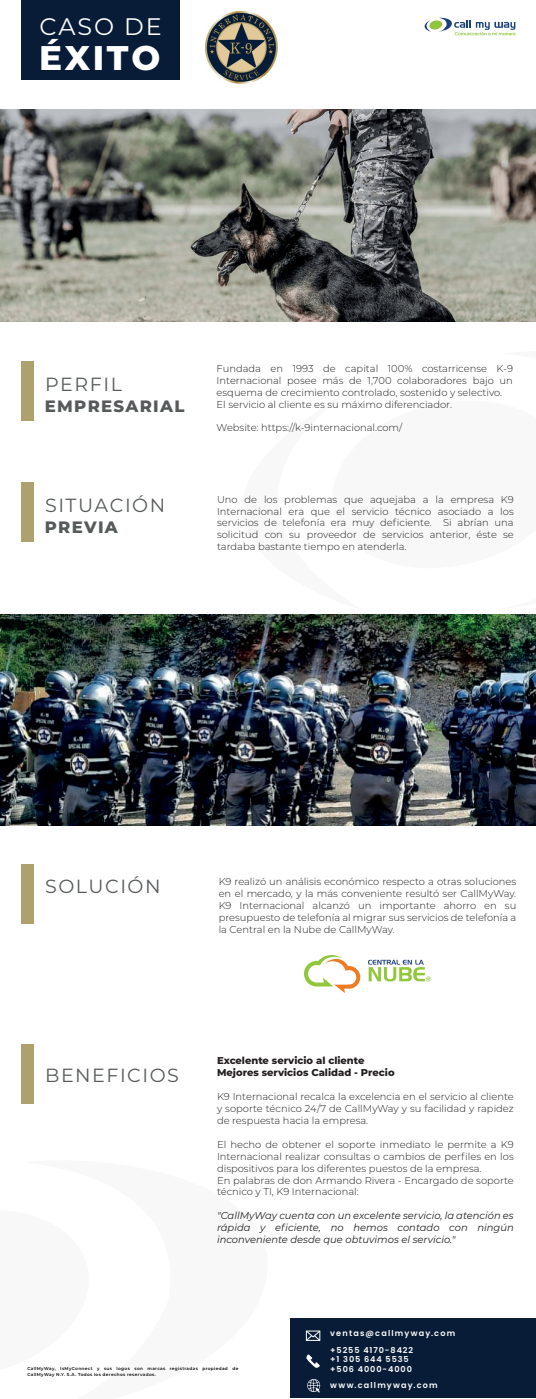
<style>
.page{position:relative;width:536px;height:1399px;background:#fff}
.page>*{position:absolute;margin:0;border:0;box-sizing:border-box;transform-origin:0 0}
.t1{font:800 34.21px "Montserrat";letter-spacing:.08em;color:#fff}
.t2{font:23.89px "Montserrat";letter-spacing:.08em;color:#fff}
.t3{font:18.99px "Montserrat";letter-spacing:.08em;color:#575a5b}
.t4{font:800 16.45px "Montserrat";letter-spacing:.08em;color:#575a5b}
.t5{font:300 9.89px/11.9px "Montserrat";color:#231f20;text-align:justify}
.t6{font:italic 9.89px/11.9px "Montserrat";color:#231f20;text-align:justify}
.t7{font:800 9.89px/11.9px "Montserrat";color:#231f20}
.t8{font:600 8.14px/16.5px "Poppins";letter-spacing:.145em;color:#fff}
.t9{font:600 8.14px/9.7px "Poppins";letter-spacing:.125em;color:#fff}
.t10{font:600 4.29px/6px "Montserrat";letter-spacing:.08em;color:#040503}
</style>
<div class="page">
<div style="left:21px;top:0;width:158px;height:80px;background:#081c37"></div>
<div style="left:21px;top:361px;width:13px;height:59px;background:#ada26e"></div>
<div style="left:290px;top:1318px;width:246px;height:80px;background:#081c37"></div>
<svg style="left:305px;top:1330px;width:16px;height:11px"></svg>
<svg style="left:306px;top:1354px;width:14px;height:14px"></svg>
<svg style="left:307px;top:1379px;width:13px;height:13px"></svg>
<div style="left:21px;top:482px;width:13px;height:59px;background:#ada26e"></div>
<div style="left:21px;top:864px;width:13px;height:59px;background:#ada26e"></div>
<div style="left:21px;top:1044px;width:13px;height:59px;background:#ada26e"></div>
<svg style="left:424px;top:17px;width:91px;height:18px"></svg>
<img style="left:0;top:110px;width:536px;height:211px">
<img style="left:0;top:614px;width:536px;height:211px">
<img style="left:206px;top:11px;width:71px;height:72px">
<svg style="left:304px;top:955px;width:56px;height:38px"></svg>
<svg style="left:368px;top:959px;width:63px;height:22px"></svg>
<h2 class="t2" style="left:39px;top:10px;width:124px">CASO DE</h2>
<h1 class="t1" style="left:39px;top:32px;width:123px">ÉXITO</h1>
<h3 class="t3" style="left:45px;top:371px;width:78px">PERFIL</h3>
<h3 class="t4" style="left:45px;top:394px;width:141px">EMPRESARIAL</h3>
<h3 class="t3" style="left:45px;top:492px;width:121px">SITUACIÓN</h3>
<h3 class="t4" style="left:45px;top:514px;width:75px">PREVIA</h3>
<p class="t5" style="left:216px;top:362px;width:298px;text-align:left">Fundada en 1993 de capital 100% costarricense K-9<br>Internacional posee más de 1,700 colaboradores bajo un esquema de crecimiento controlado, sostenido y selectivo.<br>El servicio al cliente es su máximo diferenciador.</p>
<p class="t5" style="left:216px;top:421px;width:187px">Website: https://k-9internacional.com/</p>
<p class="t5" style="left:217px;top:493px;width:298px">Uno de los problemas que aquejaba a la empresa K9<br>Internacional era que el servicio técnico asociado a los servicios de telefonía era muy deficiente. Si abrían una solicitud con su proveedor de servicios anterior, éste se tardaba bastante tiempo en atenderla.</p>
<h3 class="t3" style="left:45px;top:873px;width:117px">SOLUCIÓN</h3>
<p class="t5" style="left:219px;top:875px;width:299px">K9 realizó un análisis económico respecto a otras soluciones en el mercado, y la más conveniente resultó ser CallMyWay.<br>K9 Internacional alcanzó un importante ahorro en su presupuesto de telefonía al migrar sus servicios de telefonía a la Central en la Nube de CallMyWay.</p>
<h3 class="t3" style="left:45px;top:1062px;width:135px">BENEFICIOS</h3>
<p class="t7" style="left:217px;top:1054px;width:179px">Excelente servicio al cliente<br>Mejores servicios Calidad - Precio</p>
<p class="t5" style="left:217px;top:1090px;width:298px">K9 Internacional recalca la excelencia en el servicio al cliente y soporte técnico 24/7 de CallMyWay y su facilidad y rapidez de respuesta hacia la empresa.</p>
<p class="t5" style="left:217px;top:1137px;width:298px;text-align:left">El hecho de obtener el soporte inmediato le permite a K9<br>Internacional realizar consultas o cambios de perfiles en los dispositivos para los diferentes puestos de la empresa.<br>En palabras de don Armando Rivera - Encargado de soporte técnico y TI, K9 Internacional:</p>
<p class="t6" style="left:217px;top:1209px;width:298px">"CallMyWay cuenta con un excelente servicio, la atención es rápida y eficiente, no hemos contado con ningún inconveniente desde que obtuvimos el servicio."</p>
<p class="t10" style="left:27px;top:1365px;width:212px">CallMyWay, IsMyConnect y sus logos son marcas registradas propiedad de<br>CallMyWay N.Y. S.A. Todos los derechos reservados.</p>
<p class="t8" style="left:330px;top:1324px;width:126px">ventas@callmyway.com +5255 4170-8422</p>
<p class="t9" style="left:330px;top:1354px;width:83px">+1 305 644 5535 +506 4000-4000</p>
<p class="t8" style="left:330px;top:1377px;width:109px">www.callmyway.com</p>
</div>
